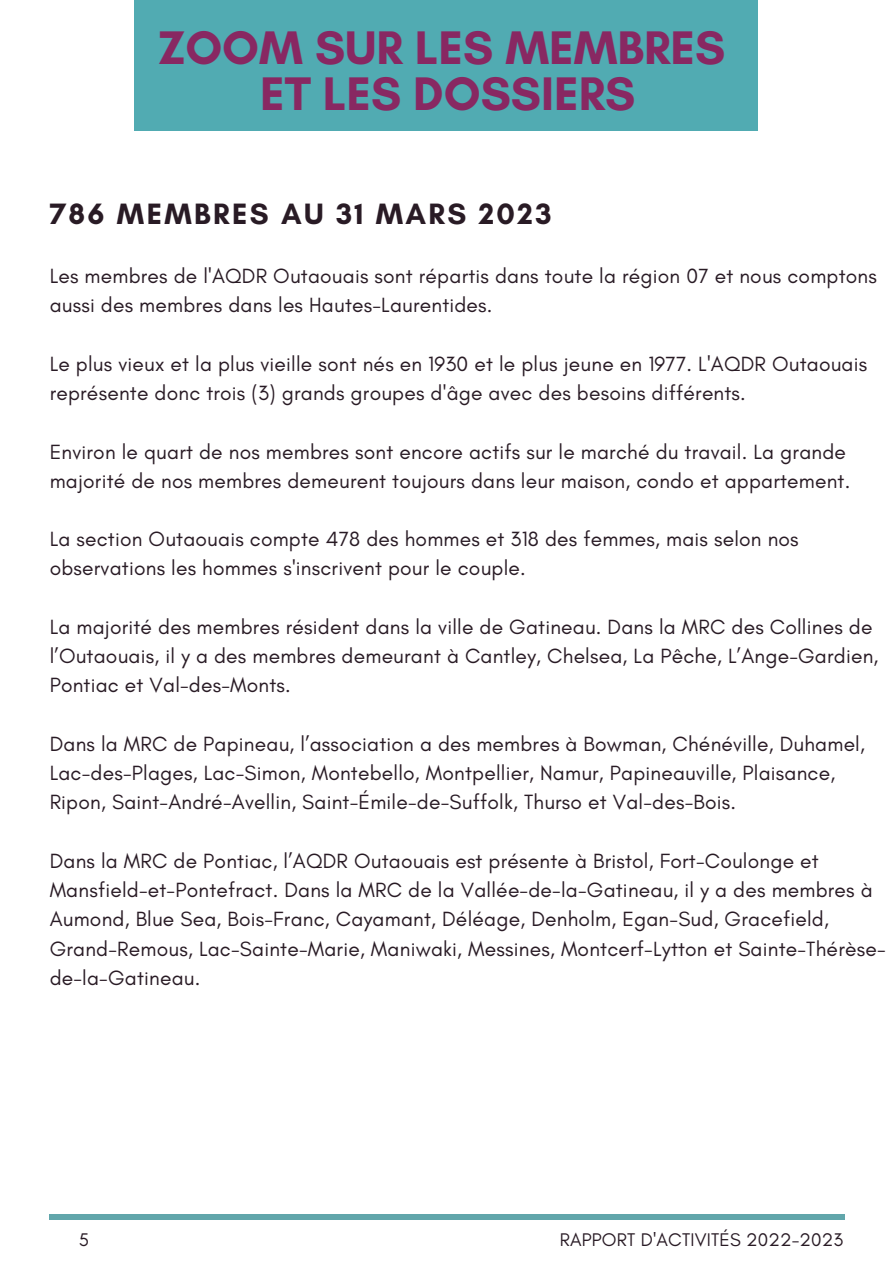
<style>
.page{position:relative;width:893px;height:1264px;background:#fff}
.page>*{position:absolute;margin:0;border:0;box-sizing:border-box;transform-origin:0 0}
.t1{font:700 48px "Glacial Indifference";color:#882862}
.t2{font:700 30px "Glacial Indifference";letter-spacing:.08em;color:#291b25}
.t3{font:21px/29.2px "Glacial Indifference";letter-spacing:.01em;color:#291b25}
.t4{font:18.6px "Glacial Indifference";letter-spacing:.01em;color:#291b25}
</style>
<div class="page">
<div style="left:50px;top:1214px;width:794px;height:5px;background:#61a6ab"></div>
<div style="left:134px;top:0;width:624px;height:131px;background:#51abb2"></div>
<p class="t1" style="left:158px;top:18px;width:568px">ZOOM SUR LES MEMBRES</p>
<p class="t1" style="left:260px;top:64px;width:377px">ET LES DOSSIERS</p>
<p class="t2" style="left:50px;top:196px;width:503px">786 MEMBRES AU 31 MARS 2023</p>
<p class="t3" style="left:50px;top:261px;width:828px">Les membres de l'AQDR Outaouais sont répartis dans toute la région 07 et nous comptons aussi des membres dans les Hautes-Laurentides.</p>
<p class="t3" style="left:50px;top:349px;width:819px">Le plus vieux et la plus vieille sont nés en 1930 et le plus jeune en 1977. L'AQDR Outaouais représente donc trois (3) grands groupes d'âge avec des besoins différents.</p>
<p class="t3" style="left:50px;top:436px;width:802px">Environ le quart de nos membres sont encore actifs sur le marché du travail. La grande majorité de nos membres demeurent toujours dans leur maison, condo et appartement.</p>
<p class="t3" style="left:50px;top:524px;width:750px">La section Outaouais compte 478 des hommes et 318 des femmes, mais selon nos observations les hommes s'inscrivent pour le couple.</p>
<p class="t3" style="left:50px;top:612px;width:830px">La majorité des membres résident dans la ville de Gatineau. Dans la MRC des Collines de l’Outaouais, il y a des membres demeurant à Cantley, Chelsea, La Pêche, L’Ange-Gardien,<br>Pontiac et Val-des-Monts.</p>
<p class="t3" style="left:50px;top:729px;width:816px">Dans la MRC de Papineau, l’association a des membres à Bowman, Chénéville, Duhamel,<br>Lac-des-Plages, Lac-Simon, Montebello, Montpellier, Namur, Papineauville, Plaisance,<br>Ripon, Saint-André-Avellin, Saint-Émile-de-Suffolk, Thurso et Val-des-Bois.</p>
<p class="t3" style="left:50px;top:845px;width:837px">Dans la MRC de Pontiac, l’AQDR Outaouais est présente à Bristol, Fort-Coulonge et Mansfield-et-Pontefract. Dans la MRC de la Vallée-de-la-Gatineau, il y a des membres à Aumond, Blue Sea, Bois-Franc, Cayamant, Déléage, Denholm, Egan-Sud, Gracefield, Grand-Remous, Lac-Sainte-Marie, Maniwaki, Messines, Montcerf-Lytton et Sainte-Thérèse&shy;de-la-Gatineau.</p>
<p class="t4" style="left:79px;top:1228px;width:12px">5</p>
<p class="t4" style="left:559px;top:1228px;width:285px">RAPPORT D'ACTIVITÉS 2022-2023</p>
</div>
